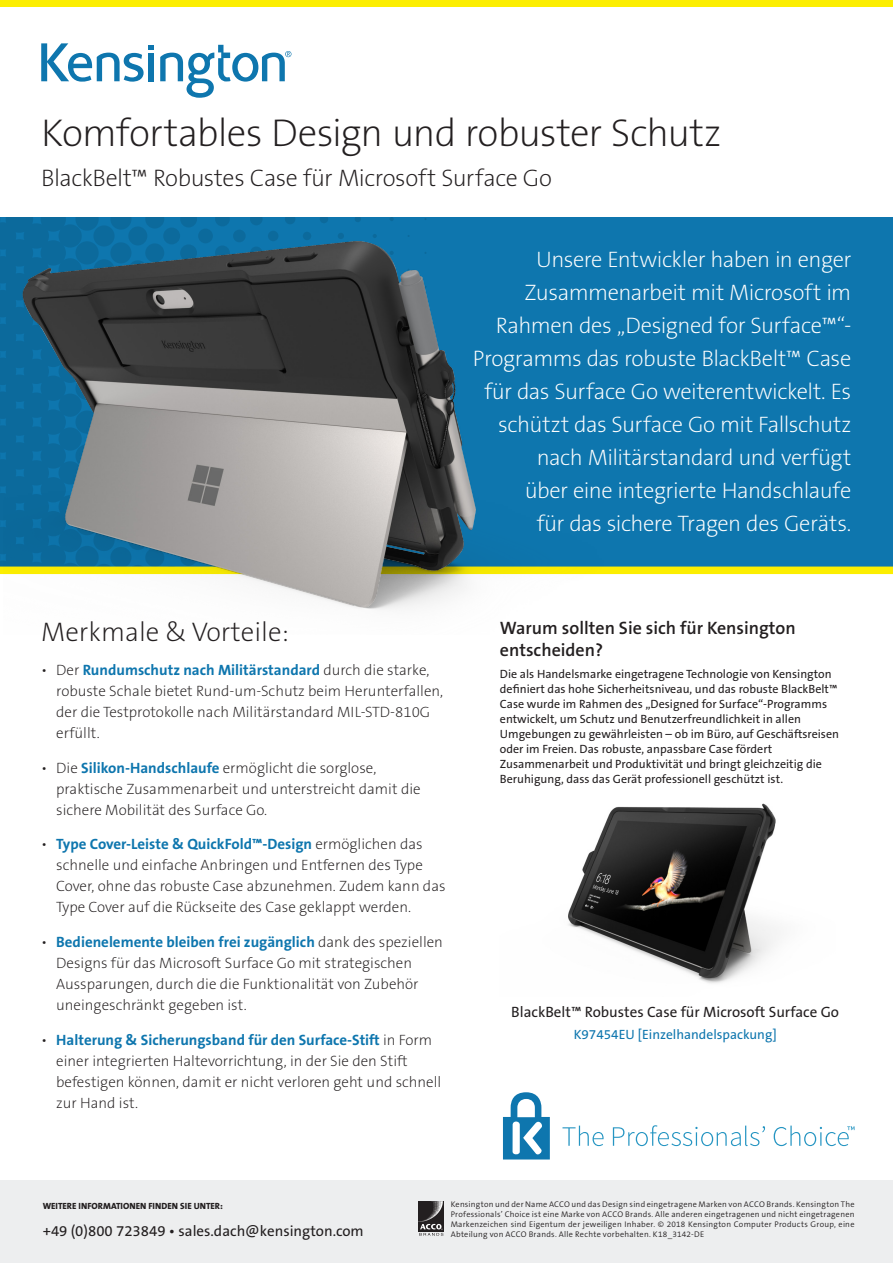
<style>
.page{position:relative;width:893px;height:1263px;background:#fff}
.page>*{position:absolute;margin:0;border:0;box-sizing:border-box;transform-origin:0 0}
.Head{font:39px "The Sans KENSINGTON2 XL";letter-spacing:-.02em;color:#231f20}
.Features{font:27px "The Sans KENSINGTON2 XL";color:#231f20}
.Subhead{font:24px "The Sans KENSINGTON2 XL";letter-spacing:-.02em;color:#231f20}
.White_Copy{font:22.5px/33px "The Sans KENSINGTON2 XL";letter-spacing:-.02em;color:#fff;text-align:right}
.Why{font:18px/21.6px "The Sans KENSINGTON6 SB";color:#231f20}
.t1{font:15px/21px "The Sans KENSINGTON2 XL";color:#231f20}
.Product{font:15px "The Sans KENSINGTON5 Rg";color:#231f20}
.SKU{font:13.5px "The Sans KENSINGTON5 Rg";color:#0e76ae}
.Because{font:12px/15px "The Sans KENSINGTON5 Rg";color:#231f20}
.t2{font:9px "The Sans KENSINGTON8 XB";color:#231f20}
.t3{font:8.25px/9.9px "The Sans KENSINGTON4 SL";letter-spacing:.025em;color:#231f20;text-align:justify}
.s1{font-family:"The Sans KENSINGTON7 Bd";color:#0e76ae}
</style>
<div class="page">
<img style="left:568px;top:803px;width:210px;height:181px">
<div style="left:0;top:217px;width:893px;height:353px;background:#0e76ae"></div>
<div style="left:0;top:566px;width:893px;height:8px;background:#fcee01"></div>
<svg style="left:160px;top:45px;width:131px;height:53px"></svg>
<svg style="left:41px;top:43px;width:113px;height:39px"></svg>
<div style="left:0;top:1180px;width:893px;height:83px;background:#edeeef"></div>
<div style="left:419px;top:1202px;width:25px;height:29px;background:#231f20"></div>
<img style="left:419px;top:1202px;width:24px;height:22px">
<svg style="left:419px;top:1224px;width:24px;height:12px"></svg>
<div style="left:0;top:0;width:893px;height:7px;background:#fcee01"></div>
<svg style="left:562px;top:1125px;width:42px;height:21px"></svg>
<svg style="left:613px;top:1125px;width:152px;height:21px"></svg>
<svg style="left:774px;top:1125px;width:80px;height:21px"></svg>
<svg style="left:503px;top:1092px;width:47px;height:67px"></svg>
<img style="left:4px;top:217px;width:620px;height:393px">
<p class="Head" style="left:41px;top:112px;width:682px">Komfortables Design und robuster Schutz</p>
<p class="Subhead" style="left:41px;top:164px;width:512px">BlackBelt™ Robustes Case für Microsoft Surface Go</p>
<p class="White_Copy" style="left:473px;top:243px;width:380px">Unsere Entwickler haben in enger Zusammenarbeit mit Microsoft im Rahmen des „Designed for Surface™“- Programms das robuste BlackBelt™ Case für das Surface Go weiterentwickelt. Es schützt das Surface Go mit Fallschutz nach Militärstandard und verfügt<br>über eine integrierte Handschlaufe<br>für das sichere Tragen des Geräts.</p>
<p class="Features" style="left:41px;top:617px;width:249px">Merkmale &amp; Vorteile:</p>
<p class="t1" style="left:56px;top:660px;width:388px;text-indent:-15px">• Der <span class="s1">Rundumschutz nach Militärstandard</span> durch die starke, robuste Schale bietet Rund-um-Schutz beim Herunterfallen, der die Testprotokolle nach Militärstandard MIL-STD-810G erfüllt.</p>
<p class="t1" style="left:56px;top:758px;width:366px;text-indent:-15px">• Die <span class="s1">Silikon-Handschlaufe</span> ermöglicht die sorglose, praktische Zusammenarbeit und unterstreicht damit die sichere Mobilität des Surface Go.</p>
<p class="t1" style="left:56px;top:834px;width:391px;text-indent:-15px">• <span class="s1">Type Cover-Leiste &amp; QuickFold™-Design</span> ermöglichen das schnelle und einfache Anbringen und Entfernen des Type Cover, ohne das robuste Case abzunehmen. Zudem kann das Type Cover auf die Rückseite des Case geklappt werden.</p>
<p class="t1" style="left:56px;top:932px;width:388px;text-indent:-15px">• <span class="s1">Bedienelemente bleiben frei zugänglich</span> dank des speziellen Designs für das Microsoft Surface Go mit strategischen Aussparungen, durch die die Funktionalität von Zubehör uneingeschränkt gegeben ist.</p>
<p class="t1" style="left:56px;top:1029px;width:387px;text-indent:-15px">• <span class="s1">Halterung &amp; Sicherungsband für den Surface-Stift</span> in Form einer integrierten Haltevorrichtung, in der Sie den Stift befestigen können, damit er nicht verloren geht und schnell zur Hand ist.</p>
<p class="Why" style="left:500px;top:618px;width:297px">Warum sollten Sie sich für Kensington entscheiden?</p>
<p class="Because" style="left:500px;top:666px;width:341px">Die als Handelsmarke eingetragene Technologie von Kensington definiert das hohe Sicherheitsniveau, und das robuste BlackBelt™ Case wurde im Rahmen des „Designed for Surface“-Programms entwickelt, um Schutz und Benutzerfreundlichkeit in allen Umgebungen zu gewährleisten – ob im Büro, auf Geschäftsreisen oder im Freien. Das robuste, anpassbare Case fördert Zusammenarbeit und Produktivität und bringt gleichzeitig die Beruhigung, dass das Gerät professionell geschützt ist.</p>
<p class="Product" style="left:511px;top:1004px;width:329px">BlackBelt™ Robustes Case für Microsoft Surface Go</p>
<p class="SKU" style="left:574px;top:1027px;width:204px">K97454EU [Einzelhandelspackung]</p>
<p class="t2" style="left:43px;top:1201px;width:182px">WEITERE INFORMATIONEN FINDEN SIE UNTER:</p>
<p class="Product" style="left:43px;top:1223px;width:323px">+49 (0)800 723849 • sales.dach@kensington.com</p>
<p class="t3" style="left:451px;top:1199px;width:405px">Kensington und der Name ACCO und das Design sind eingetragene Marken von ACCO Brands. Kensington The Professionals’ Choice ist eine Marke von ACCO Brands. Alle anderen eingetragenen und nicht eingetragenen Markenzeichen sind Eigentum der jeweiligen Inhaber. © 2018 Kensington Computer Products Group, eine Abteilung von ACCO Brands. Alle Rechte vorbehalten. K18_3142-DE</p>
</div>
